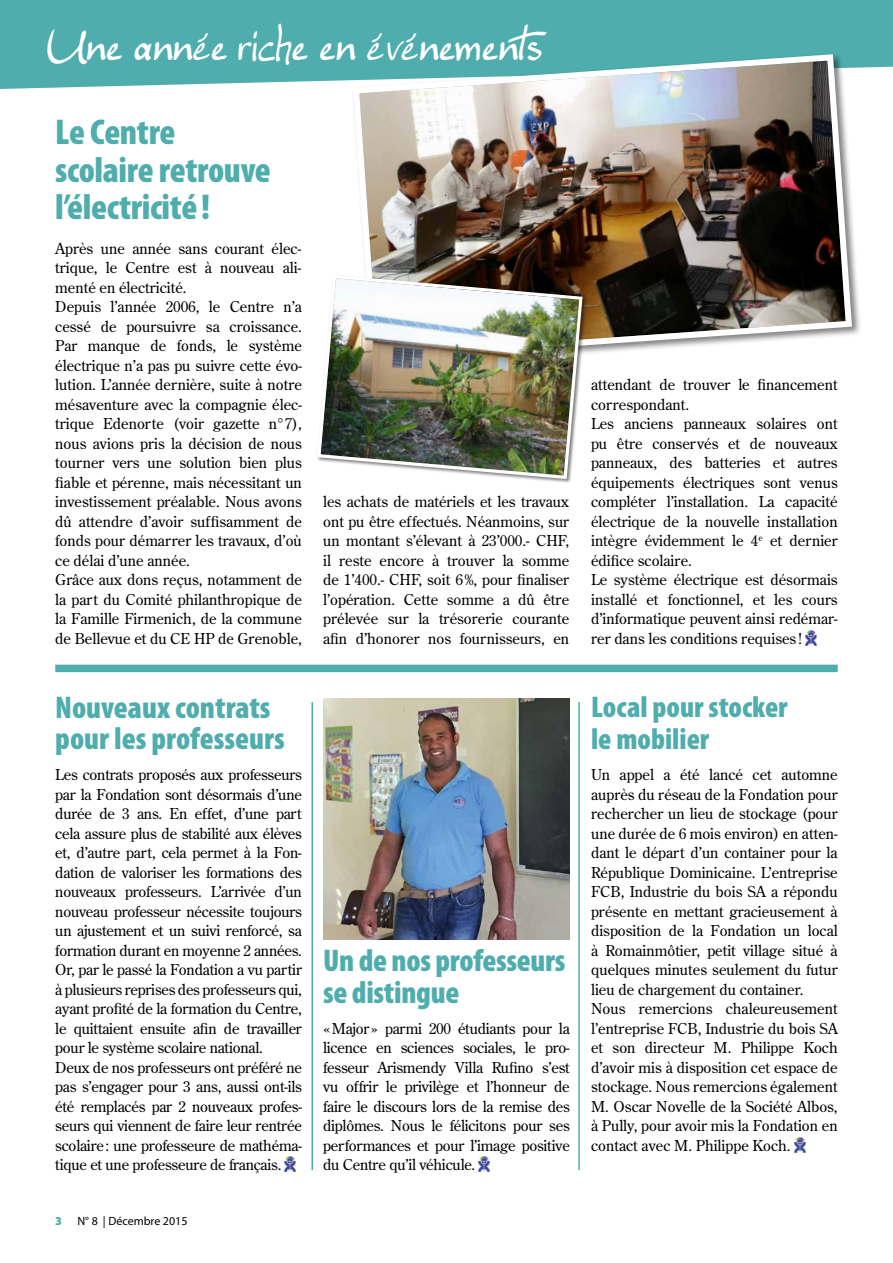
<style>
.page{position:relative;width:893px;height:1263px;background:#fff}
.page>*{position:absolute;margin:0;border:0;box-sizing:border-box;transform-origin:0 0}
.t1{font:39.6px "Ellianarelle's Path";color:#fff}
.t2{font:900 condensed 36px/37.5px "Myriad Pro";letter-spacing:-.01em;color:#4fadad}
.t3{font:900 condensed 31.5px/31.5px "Myriad Pro";letter-spacing:-.005em;color:#4fadad}
.t4{font:900 condensed 30px/31.5px "Myriad Pro";color:#4fadad}
.t5{font:15px/19.5px "Century Old Style Std";color:#000}
.t6{font:12px "Myriad Pro";color:#000}
.t7{font:900 12px "Myriad Pro";color:#4fadad}
</style>
<div class="page">
<div style="left:0;top:0;width:893px;height:89px;background:#4fadad"></div>
<div style="left:55px;top:665px;width:783px;height:7px;background:#4fadad"></div>
<hr style="left:311px;top:702px;width:2px;height:468px;background:#4fadad">
<hr style="left:578px;top:702px;width:2px;height:468px;background:#4fadad">
<img style="left:806px;top:630px;width:11px;height:15px">
<img style="left:285px;top:1157px;width:11px;height:15px">
<img style="left:323px;top:699px;width:247px;height:240px">
<img style="left:479px;top:1157px;width:11px;height:15px">
<img style="left:794px;top:1137px;width:11px;height:15px">
<div style="left:351px;top:52px;width:511px;height:318px;background:#000;opacity:.5"></div>
<img style="left:350px;top:51px;width:505px;height:312px">
<div style="left:316px;top:274px;width:271px;height:210px;background:#000;opacity:.5"></div>
<img style="left:316px;top:273px;width:268px;height:208px">
<h1 class="t1" style="left:47px;top:23px;width:511px">Une année riche en événements</h1>
<h2 class="t2" style="left:55px;top:112px;width:217px">Le Centre scolaire retrouve l’électricité!</h2>
<p class="t5" style="left:55px;top:238px;width:248px">Après une année sans courant élec&shy;trique, le Centre est à nouveau ali&shy;menté en électricité.<br>Depuis l’année 2006, le Centre n’a cessé de poursuivre sa croissance.<br>Par manque de fonds, le système électrique n’a pas pu suivre cette évo&shy;lution. L’année dernière, suite à notre mésaventure avec la compagnie élec&shy;trique Edenorte (voir gazette n°7), nous avions pris la décision de nous tourner vers une solution bien plus fiable et pérenne, mais nécessitant un investissement préalable. Nous avons dû attendre d’avoir suffisamment de fonds pour démarrer les travaux, d’où ce délai d’une année.<br>Grâce aux dons reçus, notamment de la part du Comité philanthropique de la Famille Firmenich, de la commune de Bellevue et du CE HP de Grenoble,</p>
<h3 class="t3" style="left:55px;top:691px;width:231px">Nouveaux contrats pour les professeurs</h3>
<p class="t5" style="left:55px;top:765px;width:248px">Les contrats proposés aux professeurs par la Fondation sont désormais d’une durée de 3 ans. En effet, d’une part cela assure plus de stabilité aux élèves et, d’autre part, cela permet à la Fon&shy;dation de valoriser les formations des nouveaux professeurs. L’arrivée d’un nouveau professeur nécessite toujours un ajustement et un suivi renforcé, sa formation durant en moyenne 2 années.<br>Or, par le passé la Fondation a vu partir à plusieurs reprises des professeurs qui, ayant profité de la formation du Centre, le quittaient ensuite afin de travailler pour le système scolaire national.<br>Deux de nos professeurs ont préféré ne pas s’engager pour 3 ans, aussi ont-ils été remplacés par 2 nouveaux profes&shy;seurs qui viennent de faire leur rentrée scolaire: une professeure de mathéma&shy;tique et une professeure de français.</p>
<p class="t7" style="left:55px;top:1213px;width:8px">3</p>
<p class="t6" style="left:77px;top:1214px;width:112px">N° 8 | Décembre 2015</p>
<p class="t5" style="left:323px;top:492px;width:248px;text-align:justify">les achats de matériels et les travaux ont pu être effectués. Néanmoins, sur un montant s’élevant à 23’000.- CHF, il reste encore à trouver la somme de 1’400.- CHF, soit 6%, pour finaliser l’opération. Cette somme a dû être prélevée sur la trésorerie courante afin d’honorer nos fournisseurs, en</p>
<h3 class="t3" style="left:323px;top:944px;width:244px">Un de nos professeurs se distingue</h3>
<p class="t5" style="left:323px;top:1018px;width:248px;text-align:justify">«Major» parmi 200 étudiants pour la licence en sciences sociales, le pro&shy;fesseur Arismendy Villa Rufino s’est vu offrir le privilège et l’honneur de faire le discours lors de la remise des diplômes. Nous le félicitons pour ses performances et pour l’image positive du Centre qu’il véhicule.</p>
<p class="t5" style="left:591px;top:375px;width:248px">attendant de trouver le financement correspondant.<br>Les anciens panneaux solaires ont pu être conservés et de nouveaux panneaux, des batteries et autres équipements électriques sont venus compléter l’installation. La capacité électrique de la nouvelle installation intègre évidemment le 4<sup>e</sup> et dernier édifice scolaire.<br>Le système électrique est désormais installé et fonctionnel, et les cours d’informatique peuvent ainsi redémar&shy;rer dans les conditions requises !</p>
<h3 class="t4" style="left:591px;top:691px;width:198px">Local pour stocker le mobilier</h3>
<p class="t5" style="left:591px;top:765px;width:248px">Un appel a été lancé cet automne auprès du réseau de la Fondation pour rechercher un lieu de stockage (pour une durée de 6 mois environ) en atten&shy;dant le départ d’un container pour la République Dominicaine. L’entreprise FCB, Industrie du bois SA a répondu présente en mettant gracieusement à disposition de la Fondation un local à Romainmôtier, petit village situé à quelques minutes seulement du futur lieu de chargement du container.<br>Nous remercions chaleureusement l’entreprise FCB, Industrie du bois SA et son directeur M. Philippe Koch d’avoir mis à disposition cet espace de stockage. Nous remercions également M. Oscar Novelle de la Société Albos, à Pully, pour avoir mis la Fondation en contact avec M. Philippe Koch.</p>
</div>
